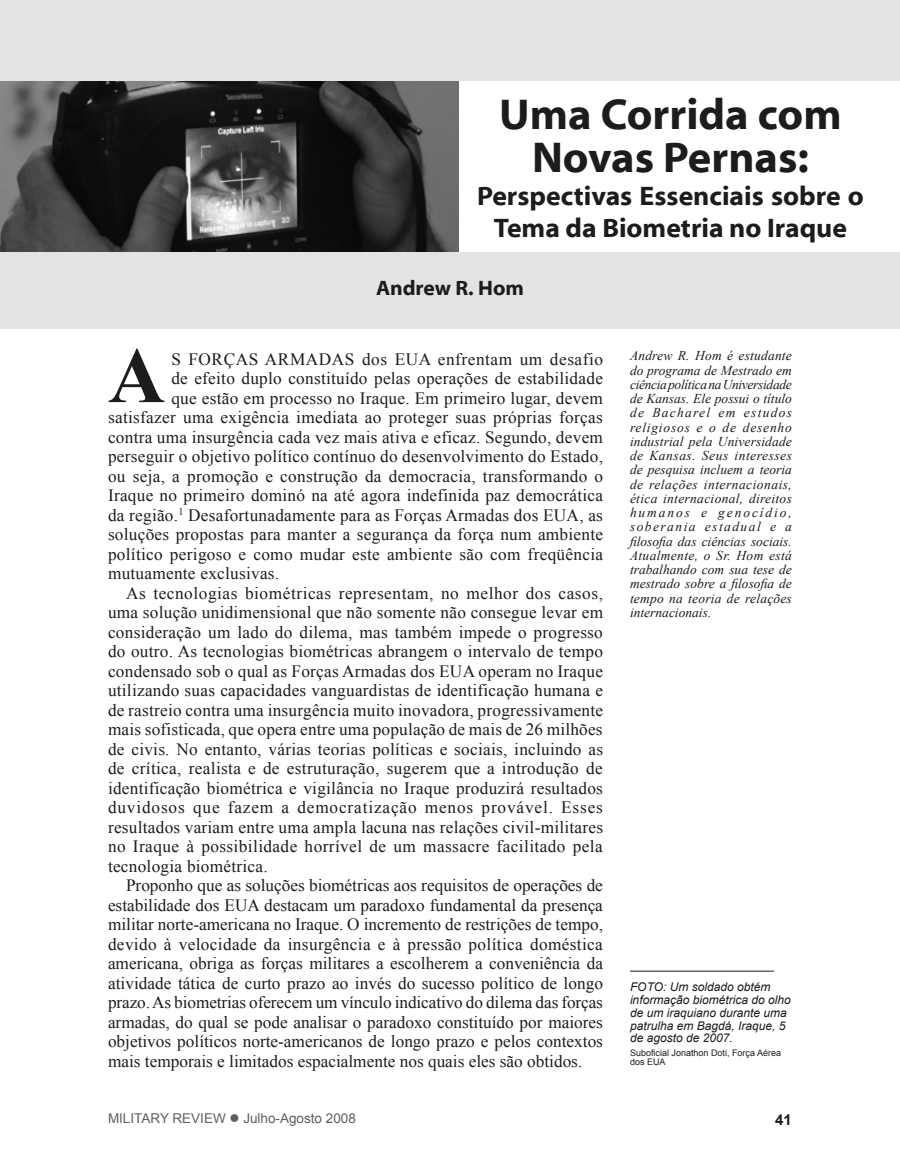
<style>
.page{position:relative;width:900px;height:1170px;background:#fff}
.page>*{position:absolute;margin:0;border:0;box-sizing:border-box;transform-origin:0 0}
.drop_cap_paragraph{font:700 79.5px "Times New Roman";color:#1c1c1a}
.fob{font:700 43.5px/43.5px "Myriad Web Pro";color:#1c1c1a;text-align:center}
.fob-2{font:700 27px/32.4px "Myriad Web Pro";color:#1c1c1a;text-align:center}
.fob-3{font:700 21px "Myriad Web Pro";color:#1c1c1a}
.fob-4{font:17.25px/19.5px "Times New Roman";letter-spacing:.005em;color:#1c1c1a;text-align:justify}
.drop_cap_paragraph-2{font:17.25px "Times New Roman";letter-spacing:.015em;color:#1c1c1a}
.subhead{font:700 15px "Arial";color:#1c1c1a}
.bio{font:italic 13.5px/14.2px "Times New Roman";color:#1c1c1a;text-align:justify}
.footer_b_page{font:13.5px "Arial";color:#5e5f5f}
.cutline{font:italic 12px/12.8px "Arial";color:#1c1c1a}
.photocredit{font:9px/9px "Arial";color:#1c1c1a}
</style>
<div class="page">
<img style="left:0;top:81px;width:459px;height:171px">
<div style="left:0;top:0;width:900px;height:81px;background:#e3e3e4"></div>
<div style="left:0;top:252px;width:900px;height:76px;background:#e3e3e4"></div>
<hr style="left:630px;top:971px;width:144px;height:1px;background:#1c1c1a">
<p class="fob" style="left:499px;top:93px;width:344px">Uma Corrida com<br>Novas Pernas:</p>
<p class="fob-2" style="left:477px;top:180px;width:388px">Perspectivas Essenciais sobre o<br>Tema da Biometria no Iraque</p>
<p class="fob-3" style="left:376px;top:276px;width:149px">Andrew R. Hom</p>
<p class="drop_cap_paragraph" style="left:108px;top:321px;width:59px">A</p>
<p class="drop_cap_paragraph-2" style="left:171px;top:347px;width:433px">s Forças Armadas dos EUA enfrentam um desafio</p>
<p class="drop_cap_paragraph-2" style="left:171px;top:367px;width:433px">de efeito duplo constituído pelas operações de estabilidade</p>
<p class="drop_cap_paragraph-2" style="left:171px;top:386px;width:433px">que estão em processo no Iraque. Em primeiro lugar, devem</p>
<p class="drop_cap_paragraph-2" style="left:108px;top:406px;width:496px">satisfazer uma exigência imediata ao proteger suas próprias forças</p>
<p class="drop_cap_paragraph-2" style="left:108px;top:425px;width:497px">contra uma insurgência cada vez mais ativa e eficaz. Segundo, devem</p>
<p class="drop_cap_paragraph-2" style="left:108px;top:445px;width:497px">perseguir o objetivo político contínuo do desenvolvimento do Estado,</p>
<p class="drop_cap_paragraph-2" style="left:108px;top:464px;width:497px">ou seja, a promoção e construção da democracia, transformando o</p>
<p class="drop_cap_paragraph-2" style="left:108px;top:484px;width:497px">Iraque no primeiro dominó na até agora indefinida paz democrática</p>
<p class="drop_cap_paragraph-2" style="left:108px;top:503px;width:496px">da região.<sup>1</sup> Desafortunadamente para as Forças Armadas dos EUA, as</p>
<p class="drop_cap_paragraph-2" style="left:108px;top:523px;width:497px">soluções propostas para manter a segurança da força num ambiente</p>
<p class="drop_cap_paragraph-2" style="left:108px;top:542px;width:497px">político perigoso e como mudar este ambiente são com freqüência</p>
<p class="drop_cap_paragraph-2" style="left:108px;top:562px;width:173px">mutuamente exclusivas.</p>
<p class="fob-4" style="left:108px;top:583px;width:497px;text-indent:18px">As tecnologias biométricas representam, no melhor dos casos, uma solução unidimensional que não somente não consegue levar em consideração um lado do dilema, mas também impede o progresso do outro. As tecnologias biométricas abrangem o intervalo de tempo condensado sob o qual as Forças Armadas dos EUA operam no Iraque utilizando suas capacidades vanguardistas de identificação humana e de rastreio contra uma insurgência muito inovadora, progressivamente mais sofisticada, que opera entre uma população de mais de 26 milhões de civis. No entanto, várias teorias políticas e sociais, incluindo as de crítica, realista e de estruturação, sugerem que a introdução de identificação biométrica e vigilância no Iraque produzirá resultados duvidosos que fazem a democratização menos provável. Esses resultados variam entre uma ampla lacuna nas relações civil-militares no Iraque à possibilidade horrível de um massacre facilitado pela tecnologia biométrica.</p>
<p class="fob-4" style="left:108px;top:875px;width:497px;text-indent:18px">Proponho que as soluções biométricas aos requisitos de operações de estabilidade dos EUA destacam um paradoxo fundamental da presença militar norte-americana no Iraque. O incremento de restrições de tempo, devido à velocidade da insurgência e à pressão política doméstica americana, obriga as forças militares a escolherem a conveniência da atividade tática de curto prazo ao invés do sucesso político de longo prazo. As biometrias oferecem um vínculo indicativo do dilema das forças armadas, do qual se pode analisar o paradoxo constituído por maiores objetivos políticos norte-americanos de longo prazo e pelos contextos mais temporais e limitados espacialmente nos quais eles são obtidos.</p>
<p class="bio" style="left:630px;top:348px;width:164px">Andrew R. Hom é estudante do programa de Mestrado em ciência política na Universidade de Kansas. Ele possui o título de Bacharel em estudos religiosos e o de desenho industrial pela Universidade de Kansas. Seus interesses de pesquisa incluem a teoria de relações internacionais, ética internacional, direitos humanos e genocídio, soberania estadual e a filosofia das ciências sociais.<br>Atualmente, o Sr. Hom está trabalhando com sua tese de mestrado sobre a filosofia de tempo na teoria de relações internacionais.</p>
<p class="cutline" style="left:630px;top:981px;width:162px">FOTO: Um soldado obtém informação biométrica do olho de um iraquiano durante uma patrulha em Bagdá, Iraque, 5 de agosto de 2007.</p>
<p class="photocredit" style="left:630px;top:1048px;width:153px">Suboficial Jonathon Doti, Força Aérea dos EUA</p>
<p class="footer_b_page" style="left:108px;top:1110px;width:249px">Military Review ● Julho-Agosto 2008</p>
<p class="subhead" style="left:775px;top:1110px;width:18px">41</p>
</div>
